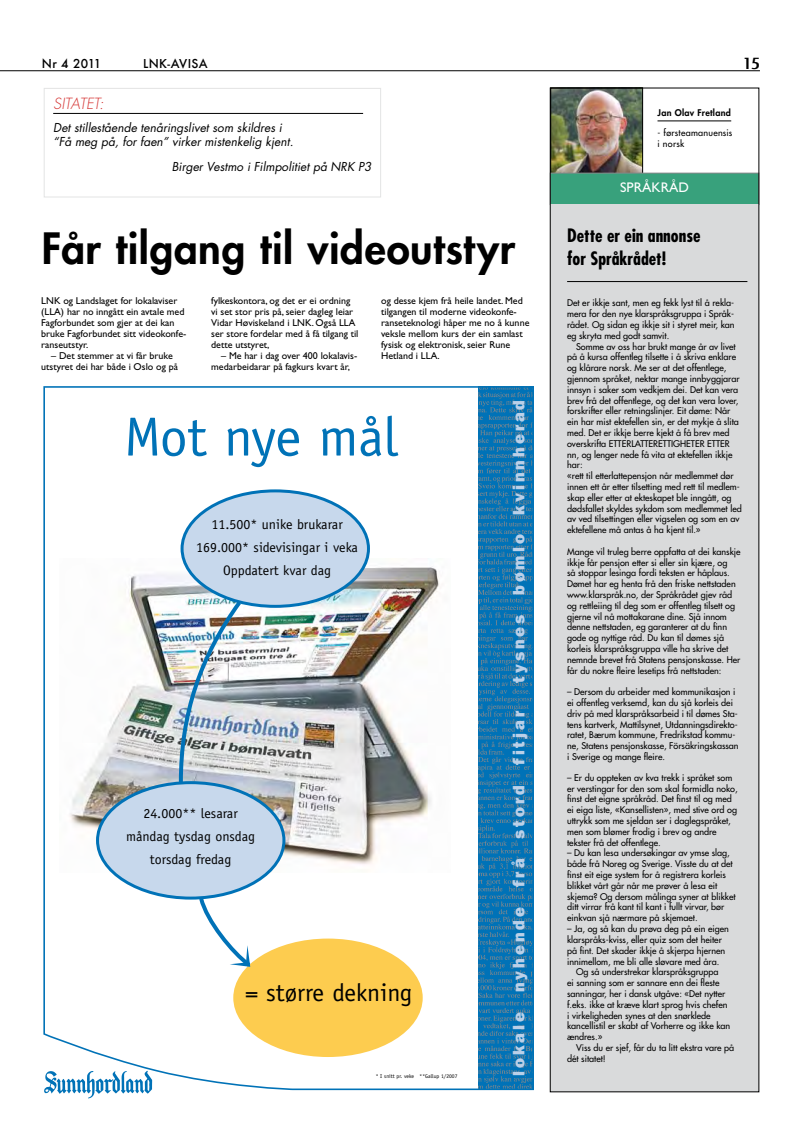
<style>
.page{position:relative;width:811px;height:1134px;background:#fff}
.page>*{position:absolute;margin:0;border:0;box-sizing:border-box;transform-origin:0 0}
.t1{font:55.2px "Officina Sans";letter-spacing:-.01em;color:#0072b7}
.t2{font:800 42px "Futura";letter-spacing:.02em;color:#000}
.t3{font:24.8px "Officina Sans";color:#000}
.t4{font:700 condensed 18px/23px "Futura";color:#000}
.t5{font:800 16.7px "Franklin Gothic";letter-spacing:.18em;color:#bbd0e8}
.t6{font:italic 300 15px "Futura";letter-spacing:-.01em;color:#d43130}
.t7{font:500 condensed 15px "Futura";color:#000;scale:1.49 1}
.t8{font:14px "Gill Sans";color:#fff}
.t9{font:13.8px/22.8px "Officina Sans";color:#000;text-align:center}
.t10{font:italic 12px/14.4px "Futura";color:#000}
.t11{font:500 12px "Futura";letter-spacing:.025em;color:#000}
.t12{font:10px/11px "Gill Sans";color:#000}
.t13{font:9px/10.8px "Futura";color:#000}
.t14{font:9px/11px "Futura";letter-spacing:.03em;color:#000}
.t15{font:800 9px "Futura";letter-spacing:.035em;color:#000}
.t16{font:5.5px "Officina Sans";color:#000}
</style>
<div class="page">
<hr style="left:0;top:71px;width:760px;height:1px;background:#000">
<svg style="left:44px;top:1090px;width:108px;height:8px"></svg>
<svg style="left:43px;top:386px;width:491px;height:704px"></svg>
<img style="left:59px;top:558px;width:391px;height:314px">
<div style="left:233px;top:938px;width:190px;height:119px;background:#fdcc4f;border-radius:50%"></div>
<img style="left:96px;top:489px;width:274px;height:481px">
<hr style="left:53px;top:113px;width:310px;height:1px;background:#000">
<div style="left:44px;top:88px;width:337px;height:109px;border:1px solid #e3e4e4"></div>
<img style="left:552px;top:90px;width:89px;height:83px">
<div style="left:550px;top:88px;width:93px;height:88px;border:1px solid #000"></div>
<div style="left:550px;top:173px;width:209px;height:32px;background:#38a17c"></div>
<div style="left:550px;top:173px;width:209px;height:32px;border:1px solid #87888a"></div>
<div style="left:550px;top:205px;width:209px;height:887px;background:#d9dadb"></div>
<hr style="left:567px;top:281px;width:180px;height:1px;background:#000">
<div style="left:550px;top:88px;width:209px;height:1004px;border:1px solid #000"></div>
<hr style="left:657px;top:121px;width:74px;height:1px;background:#000">
<h3 class="t11" style="left:42px;top:55px;width:61px">Nr 4 2011</h3>
<h3 class="t11" style="left:143px;top:55px;width:66px">LNK-AVISA</h3>
<h3 class="t7" style="left:743px;top:54px;width:13px">15</h3>
<h3 class="t6" style="left:53px;top:94px;width:52px">SITATET:</h3>
<h3 class="t10" style="left:53px;top:120px;width:242px">Det stillestående tenåringslivet som skildres i “Få meg på, for faen” virker mistenkelig kjent.</h3>
<h3 class="t10" style="left:172px;top:159px;width:201px">Birger Vestmo i Filmpolitiet på NRK P3</h3>
<h2 class="t2" style="left:42px;top:221px;width:475px">Får tilgang til videoutstyr</h2>
<p class="t12" style="left:41px;top:295px;width:147px">LNK og Landslaget for lokalaviser (LLA) har no inngått ein avtale med<br>Fagforbundet som gjer at dei kan bruke Fagforbundet sitt videokonfe&shy;ranseutstyr.</p>
<p class="t12" style="left:41px;top:350px;width:138px;text-align:center">– Det stemmer at vi får bruke utstyret dei har både i Oslo og på</p>
<p class="t12" style="left:211px;top:295px;width:149px">fylkeskontora, og det er ei ordning vi set stor pris på, seier dagleg leiar<br>Vidar Høviskeland i LNK. Også LLA ser store fordelar med å få tilgang til dette utstyret,</p>
<p class="t12" style="left:211px;top:350px;width:148px;text-indent:10px">– Me har i dag over 400 lokalavis&shy;medarbeidarar på fagkurs kvart år,</p>
<p class="t12" style="left:381px;top:295px;width:150px">og desse kjem frå heile landet. Med tilgangen til moderne videokonfe&shy;ranseteknologi håper me no å kunne veksle mellom kurs der ein samlast fysisk og elektronisk, seier Rune<br>Hetland i LLA.</p>
<h1 class="t1" style="left:124px;top:405px;width:275px">Mot nye mål</h1>
<h3 class="t9" style="left:196px;top:513px;width:163px">11.500* unike brukarar<br>169.000* sidevisingar i veka<br>Oppdatert kvar dag</h3>
<h3 class="t9" style="left:126px;top:802px;width:131px">24.000** lesarar måndag tysdag onsdag torsdag fredag</h3>
<h3 class="t3" style="left:245px;top:978px;width:169px">= større dekning</h3>
<p class="t16" style="left:376px;top:1073px;width:83px">* I snitt pr. veke **Gallup 1/2007</p>
<h3 class="t5" style="left:509px;top:683px;width:284px;rotate:-90deg">tysnes bømlo kvinnherad</h3>
<h3 class="t5" style="left:509px;top:1076px;width:366px;rotate:-90deg">lokale nyhende frå stord fitjar</h3>
<p class="t15" style="left:657px;top:107px;width:75px">Jan Olav Fretland</p>
<p class="t14" style="left:657px;top:127px;width:76px">- førsteamanuensis i norsk</p>
<h3 class="t8" style="left:620px;top:179px;width:60px">Språkråd</h3>
<h3 class="t4" style="left:567px;top:224px;width:135px">Dette er ein annonse for Språkrådet!</h3>
<p class="t13" style="left:567px;top:298px;width:169px;text-align:justify">Det er ikkje sant, men eg fekk lyst til å rekla&shy;mera for den nye klarspråksgruppa i Språk&shy;rådet. Og sidan eg ikkje sit i styret meir, kan eg skryta med godt samvit.</p>
<p class="t13" style="left:567px;top:341px;width:176px;text-indent:9px">Somme av oss har brukt mange år av livet på å kursa offentleg tilsette i å skriva enklare og klårare norsk. Me ser at det offentlege, gjennom språket, nektar mange innbyggjarar innsyn i saker som vedkjem dei. Det kan vera brev frå det offentlege, og det kan vera lover, forskrifter eller retningslinjer. Eit døme: Når ein har mist ektefellen sin, er det mykje å slita med. Det er ikkje berre kjekt å få brev med overskrifta ETTERLATTERETTIGHETER ETTER nn, og lenger nede få vita at ektefellen ikkje har:<br>«rett til etterlattepensjon når medlemmet dør innen ett år etter tilsetting med rett til medlem&shy;skap eller etter at ekteskapet ble inngått, og dødsfallet skyldes sykdom som medlemmet led av ved tilsettingen eller vigselen og som en av ektefellene må antas å ha kjent til.»</p>
<p class="t13" style="left:567px;top:546px;width:175px">Mange vil truleg berre oppfatta at dei kanskje ikkje får pensjon etter si eller sin kjære, og<br>så stoppar lesinga fordi teksten er håplaus.<br>Dømet har eg henta frå den friske nettstaden www.klarspråk.no, der Språkrådet gjev råd og rettleiing til deg som er offentleg tilsett og gjerne vil nå mottakarane dine. Sjå innom denne nettstaden, eg garanterer at du finn gode og nyttige råd. Du kan til dømes sjå korleis klarspråksgruppa ville ha skrive det nemnde brevet frå Statens pensjonskasse. Her får du nokre fleire lesetips frå nettstaden:</p>
<p class="t13" style="left:567px;top:686px;width:173px">– Dersom du arbeider med kommunikasjon i ei offentleg verksemd, kan du sjå korleis dei driv på med klarspråksarbeid i til dømes Sta&shy;tens kartverk, Mattilsynet, Utdanningsdirekto&shy;ratet, Bærum kommune, Fredrikstad kommu&shy;ne, Statens pensjonskasse, Försäkringskassan i Sverige og mange fleire.</p>
<p class="t13" style="left:567px;top:772px;width:172px">– Er du oppteken av kva trekk i språket som er verstingar for den som skal formidla noko, finst det eigne språkråd. Det finst til og med ei eiga liste, «Kansellisten», med stive ord og uttrykk som me sjeldan ser i daglegspråket, men som blømer frodig i brev og andre tekster frå det offentlege.</p>
<p class="t13" style="left:567px;top:848px;width:170px">– Du kan lesa undersøkingar av ymse slag, både frå Noreg og Sverige. Visste du at det finst eit eige system for å registrera korleis blikket vårt går når me prøver å lesa eit skjema? Og dersom målinga syner at blikket ditt virrar frå kant til kant i fullt virvar, bør einkvan sjå nærmare på skjemaet.</p>
<p class="t13" style="left:567px;top:923px;width:163px">– Ja, og så kan du prøva deg på ein eigen klarspråks-kviss, eller quiz som det heiter på fint. Det skader ikkje å skjerpa hjernen innimellom, me bli alle sløvare med åra.</p>
<p class="t13" style="left:567px;top:966px;width:165px;text-indent:9px">Og så understrekar klarspråksgruppa<br>ei sanning som er sannare enn dei fleste sanningar, her i dansk utgåve: «Det nytter f.eks. ikke at kræve klart sprog hvis chefen i virkeligheden synes at den snørklede kancellistil er skabt af Vorherre og ikke kan ændres.»</p>
<p class="t13" style="left:567px;top:1042px;width:169px;text-indent:9px">Viss du er sjef, får du ta litt ekstra vare på dét sitatet!</p>
</div>
